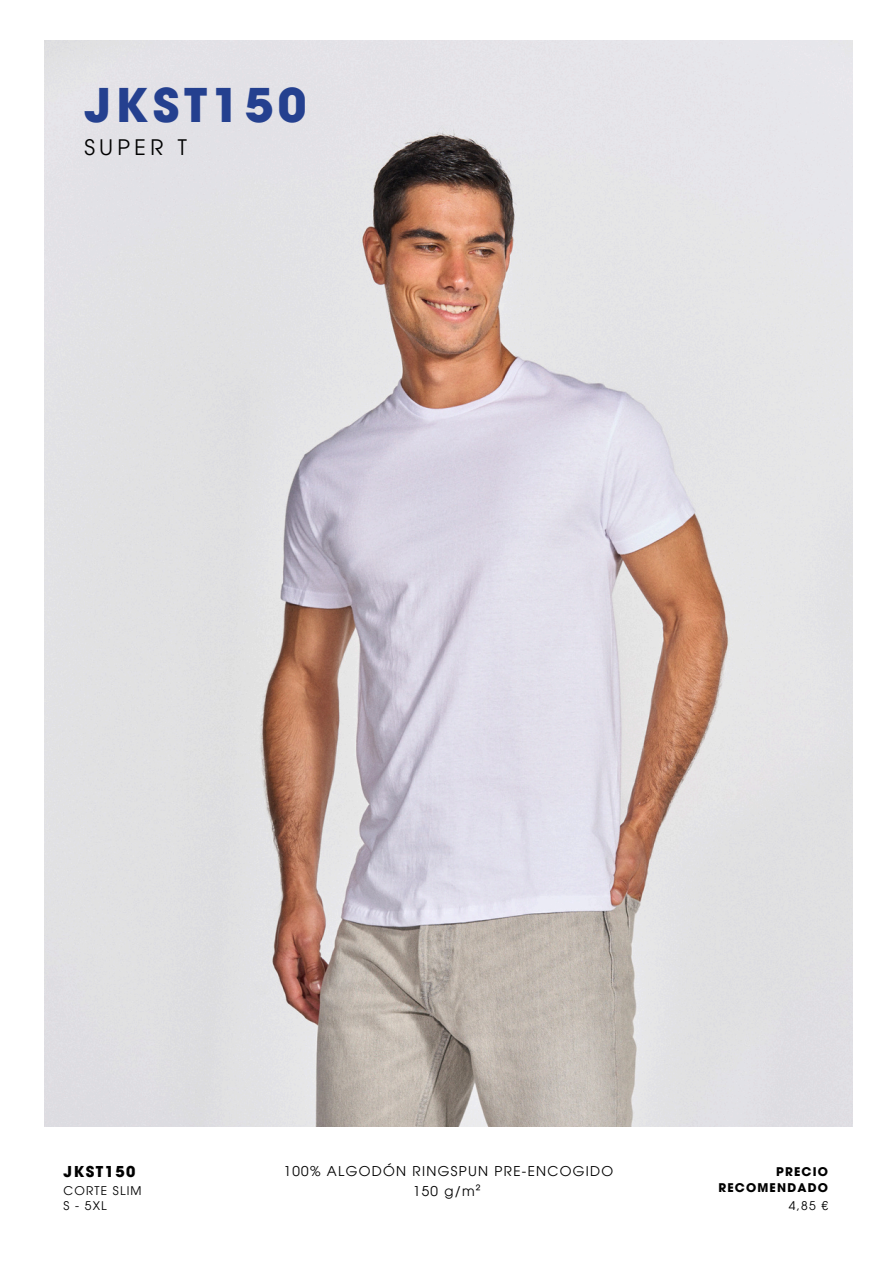
<style>
.page{position:relative;width:894px;height:1264px;background:#fff}
.page>*{position:absolute;margin:0;border:0;box-sizing:border-box;transform-origin:0 0}
.t1{font:700 46.35px "ITC Avant Garde Pro";letter-spacing:.095em;color:#24408f}
.t2{font:21.45px "ITC Avant Garde Pro";letter-spacing:.2em;color:#000}
.t3{font:700 15px "ITC Avant Garde Pro";letter-spacing:.095em;color:#000}
.t4{font:13.5px "ITC Avant Garde Pro";letter-spacing:.095em;color:#000}
.t5{font:12px "ITC Avant Garde Pro";letter-spacing:.095em;color:#000}
.t6{font:700 12px/16px "ITC Avant Garde Pro";letter-spacing:.095em;color:#000;text-align:right}
</style>
<div class="page">
<img style="left:44px;top:41px;width:808px;height:1085px">
<p class="t1" style="left:84px;top:87px;width:224px">JKST150</p>
<h4 class="t2" style="left:84px;top:139px;width:104px">SUPER T</h4>
<p class="t3" style="left:64px;top:1166px;width:73px">JKST150</p>
<h1 class="t4" style="left:283px;top:1166px;width:331px">100% ALGODÓN RINGSPUN PRE-ENCOGIDO</h1>
<h2 class="t6" style="left:718px;top:1165px;width:111px">PRECIO<br>RECOMENDADO</h2>
<h3 class="t5" style="left:788px;top:1201px;width:41px">4,85 €</h3>
<p class="t4" style="left:413px;top:1185px;width:69px">150 g/m²</p>
<h6 class="t5" style="left:64px;top:1185px;width:79px">CORTE SLIM</h6>
<h5 class="t5" style="left:64px;top:1201px;width:45px">S - 5XL</h5>
</div>
